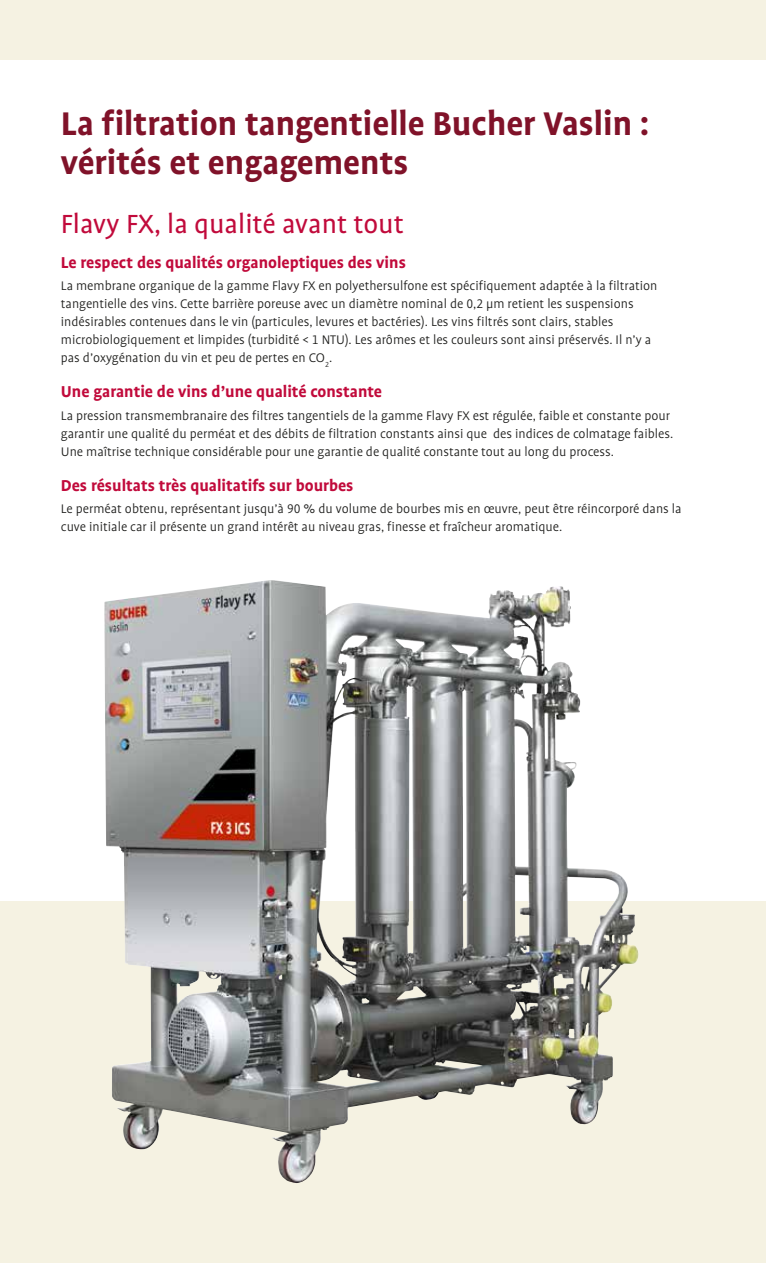
<style>
.page{position:relative;width:766px;height:1263px;background:#fff}
.page>*{position:absolute;margin:0;border:0;box-sizing:border-box;transform-origin:0 0}
.t1{font:700 37.5px/39px "Bucher Profile";color:#801229}
.t2{font:30px "Bucher Profile";color:#c10a3b}
.t3{font:700 18px "Bucher Profile";color:#c10a3b}
.t4{font:300 14.25px/18px "Bucher Profile";color:#1d1d1b}
</style>
<div class="page">
<div style="left:0;top:0;width:765px;height:60px;background:#f5f2e2"></div>
<div style="left:0;top:901px;width:765px;height:362px;background:#f5f2e2"></div>
<img style="left:104px;top:580px;width:477px;height:603px">
<h1 class="t1" style="left:61px;top:105px;width:590px">La filtration tangentielle Bucher Vaslin : vérités et engagements</h1>
<h2 class="t2" style="left:61px;top:209px;width:344px">Flavy FX, la qualité avant tout</h2>
<p class="t3" style="left:61px;top:253px;width:346px">Le respect des qualités organoleptiques des vins</p>
<p class="t4" style="left:61px;top:277px;width:598px">La membrane organique de la gamme Flavy FX en polyethersulfone est spécifiquement adaptée à la filtration tangentielle des vins. Cette barrière poreuse avec un diamètre nominal de 0,2 µm retient les suspensions indésirables contenues dans le vin (particules, levures et bactéries). Les vins filtrés sont clairs, stables microbiologiquement et limpides (turbidité &lt; 1 NTU). Les arômes et les couleurs sont ainsi préservés. Il n’y a pas d’oxygénation du vin et peu de pertes en CO<sub>2</sub>.</p>
<p class="t3" style="left:61px;top:383px;width:323px">Une garantie de vins d’une qualité constante</p>
<p class="t4" style="left:61px;top:406px;width:613px">La pression transmembranaire des filtres tangentiels de la gamme Flavy FX est régulée, faible et constante pour garantir une qualité du perméat et des débits de filtration constants ainsi que des indices de colmatage faibles.<br>Une maîtrise technique considérable pour une garantie de qualité constante tout au long du process.</p>
<p class="t3" style="left:61px;top:476px;width:294px">Des résultats très qualitatifs sur bourbes</p>
<p class="t4" style="left:61px;top:500px;width:622px">Le perméat obtenu, représentant jusqu’à 90 % du volume de bourbes mis en œuvre, peut être réincorporé dans la cuve initiale car il présente un grand intérêt au niveau gras, finesse et fraîcheur aromatique.</p>
</div>
